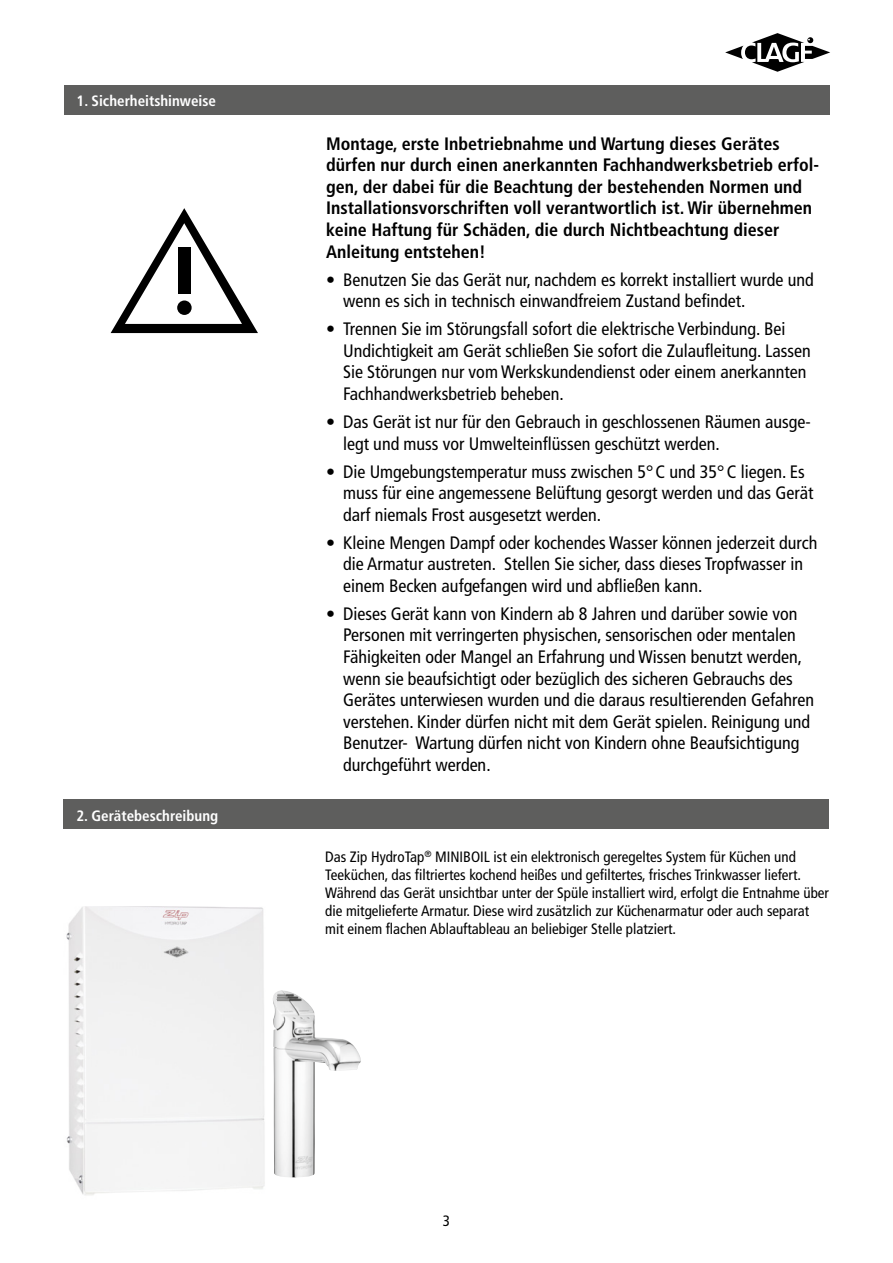
<style>
.page{position:relative;width:893px;height:1263px;background:#fff}
.page>*{position:absolute;margin:0;border:0;box-sizing:border-box;transform-origin:0 0}
.t1{font:condensed 18px/21.6px "Frutiger LT Std";color:#000}
.t2{font:700 condensed 18px/21.6px "Frutiger LT Std";color:#000}
.t3{font:condensed 15px/18px "Frutiger LT Std";color:#000}
.t4{font:700 condensed 15px "Frutiger LT Std";color:#fff}
</style>
<div class="page">
<svg style="left:725px;top:33px;width:105px;height:39px"></svg>
<div style="left:64px;top:85px;width:765px;height:30px;background:#5e5e5d"></div>
<svg style="left:111px;top:208px;width:147px;height:125px"></svg>
<div style="left:178px;top:247px;width:12px;height:46px;background:#000"></div>
<div style="left:177px;top:300px;width:15px;height:15px;background:#000;border-radius:50%"></div>
<div style="left:64px;top:799px;width:765px;height:30px;background:#5e5e5d"></div>
<img style="left:277px;top:990px;width:84px;height:187px">
<img style="left:66px;top:906px;width:211px;height:289px">
<img style="left:273px;top:992px;width:4px;height:183px">
<p class="t4" style="left:77px;top:92px;width:141px">1. Sicherheitshinweise</p>
<p class="t4" style="left:76px;top:807px;width:143px">2. Gerätebeschreibung</p>
<p class="t2" style="left:326px;top:133px;width:495px">Montage, erste Inbetriebnahme und Wartung dieses Gerätes dürfen nur durch einen anerkannten Fachhandwerksbetrieb erfol&shy;gen, der dabei für die Beachtung der bestehenden Normen und Installationsvorschriften voll verantwortlich ist. Wir übernehmen keine Haftung für Schäden, die durch Nichtbeachtung dieser Anleitung entstehen!</p>
<p class="t1" style="left:343px;top:269px;width:472px;text-indent:-17px">• Benutzen Sie das Gerät nur, nachdem es korrekt installiert wurde und wenn es sich in technisch einwandfreiem Zustand befindet.</p>
<p class="t1" style="left:343px;top:318px;width:469px;text-indent:-17px">• Trennen Sie im Störungsfall sofort die elektrische Verbindung. Bei Undichtigkeit am Gerät schließen Sie sofort die Zulaufleitung. Lassen Sie Störungen nur vom Werkskundendienst oder einem anerkannten Fachhandwerksbetrieb beheben.</p>
<p class="t1" style="left:343px;top:411px;width:469px;text-indent:-17px">• Das Gerät ist nur für den Gebrauch in geschlossenen Räumen ausge&shy;legt und muss vor Umwelteinflüssen geschützt werden.</p>
<p class="t1" style="left:343px;top:461px;width:472px;text-indent:-17px">• Die Umgebungstemperatur muss zwischen 5° C und 35° C liegen. Es muss für eine angemessene Belüftung gesorgt werden und das Gerät darf niemals Frost ausgesetzt werden.</p>
<p class="t1" style="left:343px;top:532px;width:476px;text-indent:-17px">• Kleine Mengen Dampf oder kochendes Wasser können jederzeit durch die Armatur austreten. Stellen Sie sicher, dass dieses Tropfwasser in einem Becken aufgefangen wird und abfließen kann.</p>
<p class="t1" style="left:343px;top:603px;width:473px;text-indent:-17px">• Dieses Gerät kann von Kindern ab 8 Jahren und darüber sowie von Personen mit verringerten physischen, sensorischen oder mentalen Fähigkeiten oder Mangel an Erfahrung und Wissen benutzt werden, wenn sie beaufsichtigt oder bezüglich des sicheren Gebrauchs des Gerätes unterwiesen wurden und die daraus resultierenden Gefahren verstehen. Kinder dürfen nicht mit dem Gerät spielen. Reinigung und Benutzer- Wartung dürfen nicht von Kindern ohne Beaufsichtigung durchgeführt werden.</p>
<p class="t3" style="left:325px;top:848px;width:505px">Das Zip HydroTap<sup>®</sup> MINIBOIL ist ein elektronisch geregeltes System für Küchen und Teeküchen, das filtriertes kochend heißes und gefiltertes, frisches Trinkwasser liefert.<br>Während das Gerät unsichtbar unter der Spüle installiert wird, erfolgt die Entnahme über die mitgelieferte Armatur. Diese wird zusätzlich zur Küchenarmatur oder auch separat mit einem flachen Ablauftableau an beliebiger Stelle platziert.</p>
<p class="t3" style="left:443px;top:1212px;width:9px">3</p>
</div>
